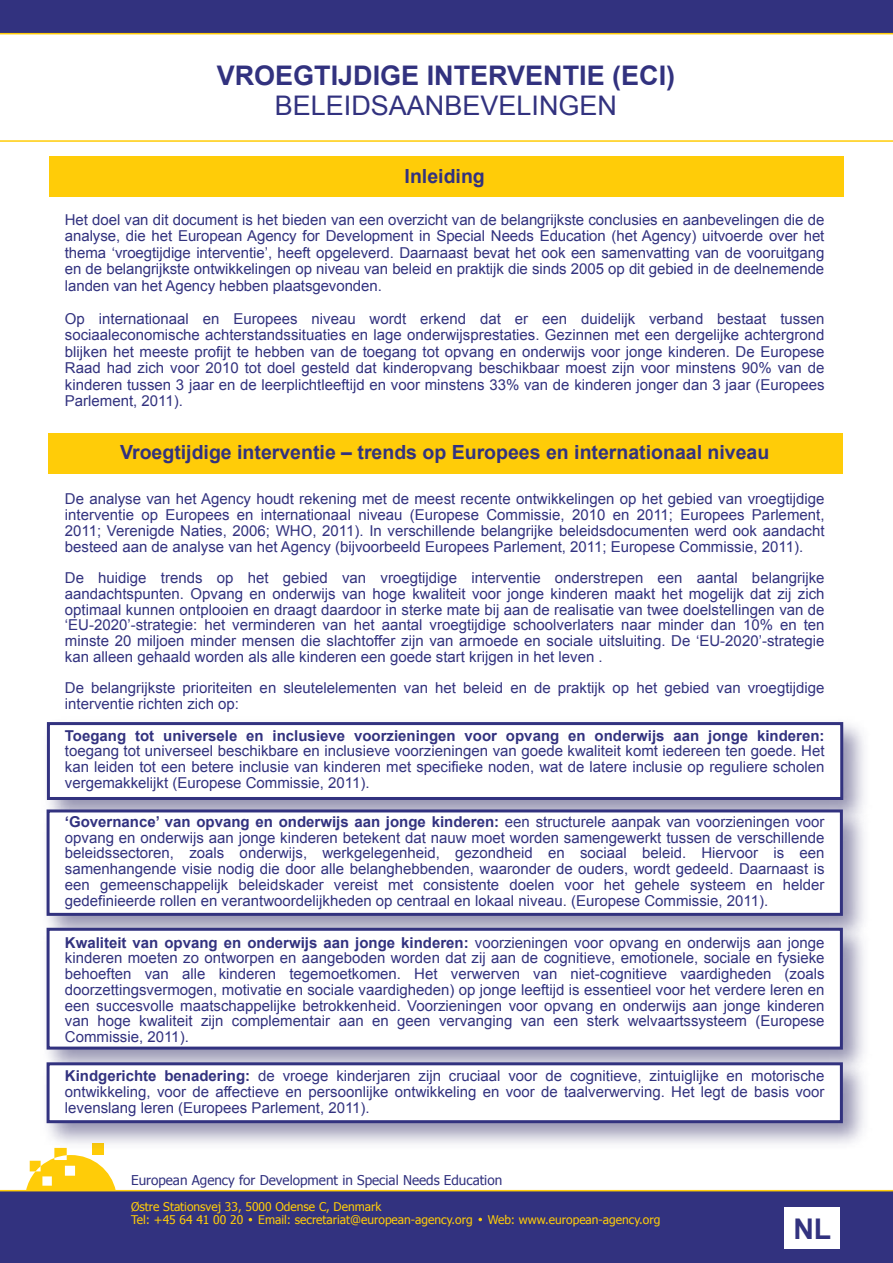
<style>
.page{position:relative;width:893px;height:1263px;background:#fff}
.page>*{position:absolute;margin:0;border:0;box-sizing:border-box;transform-origin:0 0}
.t1{font:700 28.5px "Arial";color:#32327f}
.t2{font:700 27px/30px "Arial";color:#32327f;text-align:center}
.t3{font:700 19.5px "Arial";color:#32327f}
.t4{font:15px/15.8px "Arial";color:#32327f;text-align:justify}
.t5{font:13.5px "Tahoma";color:#32327f}
.t6{font:12px/13.5px "Tahoma";color:#ffcc08}
.s1{font-weight:400}
.s2{font-weight:700}
</style>
<div class="page">
<div style="left:49px;top:156px;width:795px;height:40px;background:#ffcc08"></div>
<div style="left:0;top:0;width:893px;height:34px;background:#32327f"></div>
<div style="left:0;top:1191px;width:893px;height:72px;background:#32327f"></div>
<svg style="left:26px;top:1157px;width:90px;height:33px"></svg>
<hr style="left:0;top:1190px;width:893px;height:1px;background:#ffcc08">
<div style="left:48px;top:433px;width:795px;height:41px;background:#ffcc08"></div>
<img style="left:46px;top:722px;width:818px;height:76px">
<div style="left:47px;top:722px;width:796px;height:78px;background:#fff;border:3px solid #32327f"></div>
<img style="left:46px;top:798px;width:818px;height:118px">
<div style="left:47px;top:809px;width:796px;height:107px;background:#fff;border:3px solid #32327f"></div>
<img style="left:46px;top:916px;width:818px;height:134px">
<div style="left:47px;top:928px;width:796px;height:121px;background:#fff;border:3px solid #32327f"></div>
<img style="left:46px;top:1050px;width:818px;height:107px">
<div style="left:47px;top:1062px;width:796px;height:61px;background:#fff;border:3px solid #32327f"></div>
<hr style="left:0;top:33px;width:893px;height:1px;background:#ffcc08">
<hr style="left:0;top:140px;width:893px;height:2px;background:#ffcc08">
<div style="left:784px;top:1207px;width:56px;height:42px;background:#fff"></div>
<svg style="left:478px;top:1218px;width:4px;height:3px"></svg>
<h1 class="t2" style="left:217px;top:62px;width:460px">VROEGTIJDIGE INTERVENTIE (ECI)<br><span class="s1">BELEIDSAANBEVELINGEN</span></h1>
<h2 class="t3" style="left:405px;top:163px;width:82px">Inleiding</h2>
<p class="t4" style="left:65px;top:211px;width:761px;line-height:16.5px">Het doel van dit document is het bieden van een overzicht van de belangrijkste conclusies en aanbevelingen die de analyse, die het European Agency for Development in Special Needs Education (het Agency) uitvoerde over het thema ‘vroegtijdige interventie’, heeft opgeleverd. Daarnaast bevat het ook een samenvatting van de vooruitgang en de belangrijkste ontwikkelingen op niveau van beleid en praktijk die sinds 2005 op dit gebied in de deelnemende landen van het Agency hebben plaatsgevonden.</p>
<p class="t4" style="left:65px;top:310px;width:761px;line-height:16.5px">Op internationaal en Europees niveau wordt erkend dat er een duidelijk verband bestaat tussen sociaaleconomische achterstandssituaties en lage onderwijsprestaties. Gezinnen met een dergelijke achtergrond blijken het meeste profijt te hebben van de toegang tot opvang en onderwijs voor jonge kinderen. De Europese Raad had zich voor 2010 tot doel gesteld dat kinderopvang beschikbaar moest zijn voor minstens 90% van de kinderen tussen 3 jaar en de leerplichtleeftijd en voor minstens 33% van de kinderen jonger dan 3 jaar (Europees Parlement, 2011).</p>
<h2 class="t3" style="left:120px;top:439px;width:651px">Vroegtijdige interventie – trends op Europees en internationaal niveau</h2>
<p class="t4" style="left:65px;top:491px;width:761px">De analyse van het Agency houdt rekening met de meest recente ontwikkelingen op het gebied van vroegtijdige interventie op Europees en internationaal niveau (Europese Commissie, 2010 en 2011; Europees Parlement, 2011; Verenigde Naties, 2006; WHO, 2011). In verschillende belangrijke beleidsdocumenten werd ook aandacht besteed aan de analyse van het Agency (bijvoorbeeld Europees Parlement, 2011; Europese Commissie, 2011).</p>
<p class="t4" style="left:65px;top:570px;width:761px">De huidige trends op het gebied van vroegtijdige interventie onderstrepen een aantal belangrijke aandachtspunten. Opvang en onderwijs van hoge kwaliteit voor jonge kinderen maakt het mogelijk dat zij zich optimaal kunnen ontplooien en draagt daardoor in sterke mate bij aan de realisatie van twee doelstellingen van de ‘EU-2020’-strategie: het verminderen van het aantal vroegtijdige schoolverlaters naar minder dan 10% en ten minste 20 miljoen minder mensen die slachtoffer zijn van armoede en sociale uitsluiting. De ‘EU-2020’-strategie kan alleen gehaald worden als alle kinderen een goede start krijgen in het leven .</p>
<p class="t4" style="left:65px;top:680px;width:761px">De belangrijkste prioriteiten en sleutelelementen van het beleid en de praktijk op het gebied van vroegtijdige interventie richten zich op:</p>
<p class="t4" style="left:65px;top:728px;width:761px"><span class="s2">Toegang tot universele en inclusieve voorzieningen voor opvang en onderwijs aan jonge kinderen: </span>toegang tot universeel beschikbare en inclusieve voorzieningen van goede kwaliteit komt iedereen ten goede. Het kan leiden tot een betere inclusie van kinderen met specifieke noden, wat de latere inclusie op reguliere scholen vergemakkelijkt (Europese Commissie, 2011).</p>
<p class="t4" style="left:65px;top:814px;width:761px"><span class="s2">‘Governance’ van opvang en onderwijs aan jonge kinderen:</span> een structurele aanpak van voorzieningen voor opvang en onderwijs aan jonge kinderen betekent dat nauw moet worden samengewerkt tussen de verschillende beleidssectoren, zoals onderwijs, werkgelegenheid, gezondheid en sociaal beleid. Hiervoor is een samenhangende visie nodig die door alle belanghebbenden, waaronder de ouders, wordt gedeeld. Daarnaast is een gemeenschappelijk beleidskader vereist met consistente doelen voor het gehele systeem en helder gedefinieerde rollen en verantwoordelijkheden op centraal en lokaal niveau. (Europese Commissie, 2011).</p>
<p class="t4" style="left:65px;top:935px;width:761px"><span class="s2">Kwaliteit van opvang en onderwijs aan jonge kinderen:</span> voorzieningen voor opvang en onderwijs aan jonge kinderen moeten zo ontworpen en aangeboden worden dat zij aan de cognitieve, emotionele, sociale en fysieke behoeften van alle kinderen tegemoetkomen. Het verwerven van niet-cognitieve vaardigheden (zoals doorzettingsvermogen, motivatie en sociale vaardigheden) op jonge leeftijd is essentieel voor het verdere leren en een succesvolle maatschappelijke betrokkenheid. Voorzieningen voor opvang en onderwijs aan jonge kinderen van hoge kwaliteit zijn complementair aan en geen vervanging van een sterk welvaartssysteem (Europese Commissie, 2011).</p>
<p class="t4" style="left:65px;top:1068px;width:761px"><span class="s2">Kindgerichte benadering:</span> de vroege kinderjaren zijn cruciaal voor de cognitieve, zintuiglijke en motorische ontwikkeling, voor de affectieve en persoonlijke ontwikkeling en voor de taalverwerving. Het legt de basis voor levenslang leren (Europees Parlement, 2011).</p>
<p class="t5" style="left:131px;top:1171px;width:373px">European Agency for Development in Special Needs Education</p>
<p class="t6" style="left:131px;top:1199px;width:252px">Østre Stationsvej 33, 5000 Odense C, Denmark<br>Tel: +45 64 41 00 20</p>
<p class="t6" style="left:258px;top:1212px;width:216px">Email: secretariat@european-agency.org</p>
<p class="t6" style="left:488px;top:1212px;width:174px">Web: www.european-agency.org</p>
<h1 class="t1" style="left:793px;top:1210px;width:39px">NL</h1>
</div>
